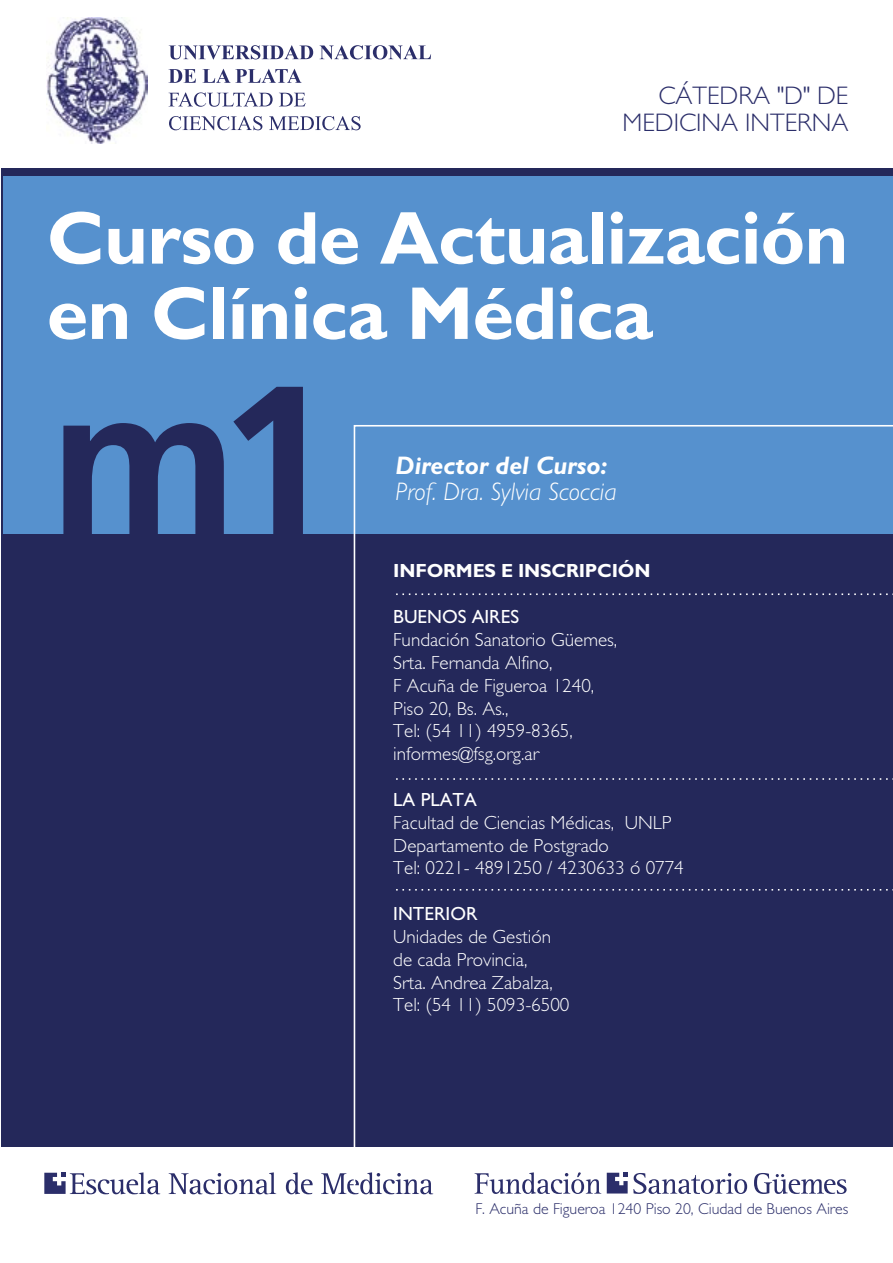
<style>
.page{position:relative;width:893px;height:1263px;background:#fff}
.page>*{position:absolute;margin:0;border:0;box-sizing:border-box;transform-origin:0 0}
.t1{font:700 212.1px "Frutiger";color:#24285a}
.t2{font:700 75.3px/75.3px "Gill Sans";letter-spacing:-.01em;color:#fff}
.t3{font:300 25.5px/27.6px "Gill Sans";color:#2b2e6a;text-align:right}
.t4{font:italic 300 25.5px "Gill Sans";color:#fff}
.t5{font:italic 700 25.5px "Gill Sans";color:#fff}
.t6{font:300 19.05px/22.8px "Gill Sans";color:#fff}
.t7{font:19.05px "Gill Sans";color:#fff}
.t8{font:700 19.05px "Gill Sans";letter-spacing:-.01em;color:#fff}
.t9{font:300 15.75px "Gill Sans";color:#2b2e6a}
</style>
<div class="page">
<div style="left:2px;top:168px;width:891px;height:978px;background:#24285a"></div>
<div style="left:3px;top:176px;width:890px;height:357px;background:#5691ce"></div>
<img style="left:46px;top:17px;width:101px;height:127px">
<svg style="left:169px;top:45px;width:144px;height:14px"></svg>
<svg style="left:320px;top:45px;width:111px;height:14px"></svg>
<svg style="left:169px;top:69px;width:27px;height:14px"></svg>
<svg style="left:203px;top:69px;width:99px;height:14px"></svg>
<svg style="left:169px;top:92px;width:104px;height:15px"></svg>
<svg style="left:279px;top:93px;width:27px;height:13px"></svg>
<svg style="left:169px;top:116px;width:93px;height:14px"></svg>
<svg style="left:269px;top:116px;width:92px;height:14px"></svg>
<svg style="left:607px;top:1193px;width:137px;height:1px"></svg>
<svg style="left:759px;top:1193px;width:86px;height:1px"></svg>
<svg style="left:475px;top:1193px;width:126px;height:1px"></svg>
<svg style="left:44px;top:1172px;width:116px;height:22px"></svg>
<svg style="left:169px;top:1172px;width:107px;height:22px"></svg>
<svg style="left:286px;top:1172px;width:27px;height:22px"></svg>
<svg style="left:321px;top:1173px;width:112px;height:21px"></svg>
<svg style="left:353px;top:425px;width:540px;height:768px"></svg>
<svg style="left:393px;top:593px;width:500px;height:2px"></svg>
<svg style="left:393px;top:778px;width:500px;height:2px"></svg>
<svg style="left:393px;top:889px;width:500px;height:1px"></svg>
<h3 class="t3" style="left:623px;top:81px;width:227px">CÁTEDRA "D" DE<br>MEDICINA INTERNA</h3>
<h2 class="t2" style="left:47px;top:200px;width:803px">Curso de Actualización en Clínica Médica</h2>
<h1 class="t1" style="left:49px;top:336px;width:287px">m1</h1>
<h3 class="t5" style="left:396px;top:451px;width:213px">Director del Curso:</h3>
<h3 class="t4" style="left:396px;top:477px;width:222px">Prof. Dra. Sylvia Scoccia</h3>
<p class="t8" style="left:393px;top:560px;width:259px">INFORMES E INSCRIPCIÓN</p>
<p class="t7" style="left:393px;top:606px;width:127px">BUENOS AIRES</p>
<p class="t6" style="left:393px;top:628px;width:226px">Fundación Sanatorio Güemes,<br>Srta. Fernanda Alfino,<br>F Acuña de Figueroa 1240,<br>Piso 20, Bs. As.,<br>Tel: (54 11) 4959-8365, informes@fsg.org.ar</p>
<p class="t7" style="left:393px;top:788px;width:85px">LA PLATA</p>
<p class="t6" style="left:393px;top:811px;width:292px">Facultad de Ciencias Médicas, UNLP<br>Departamento de Postgrado<br>Tel: 0221- 4891250 / 4230633 ó 0774</p>
<p class="t7" style="left:393px;top:903px;width:86px">INTERIOR</p>
<p class="t6" style="left:393px;top:925px;width:178px">Unidades de Gestión de cada Provincia,<br>Srta. Andrea Zabalza,<br>Tel: (54 11) 5093-6500</p>
<p class="t9" style="left:475px;top:1200px;width:374px">F. Acuña de Figueroa 1240 Piso 20, Ciudad de Buenos Aires</p>
</div>
